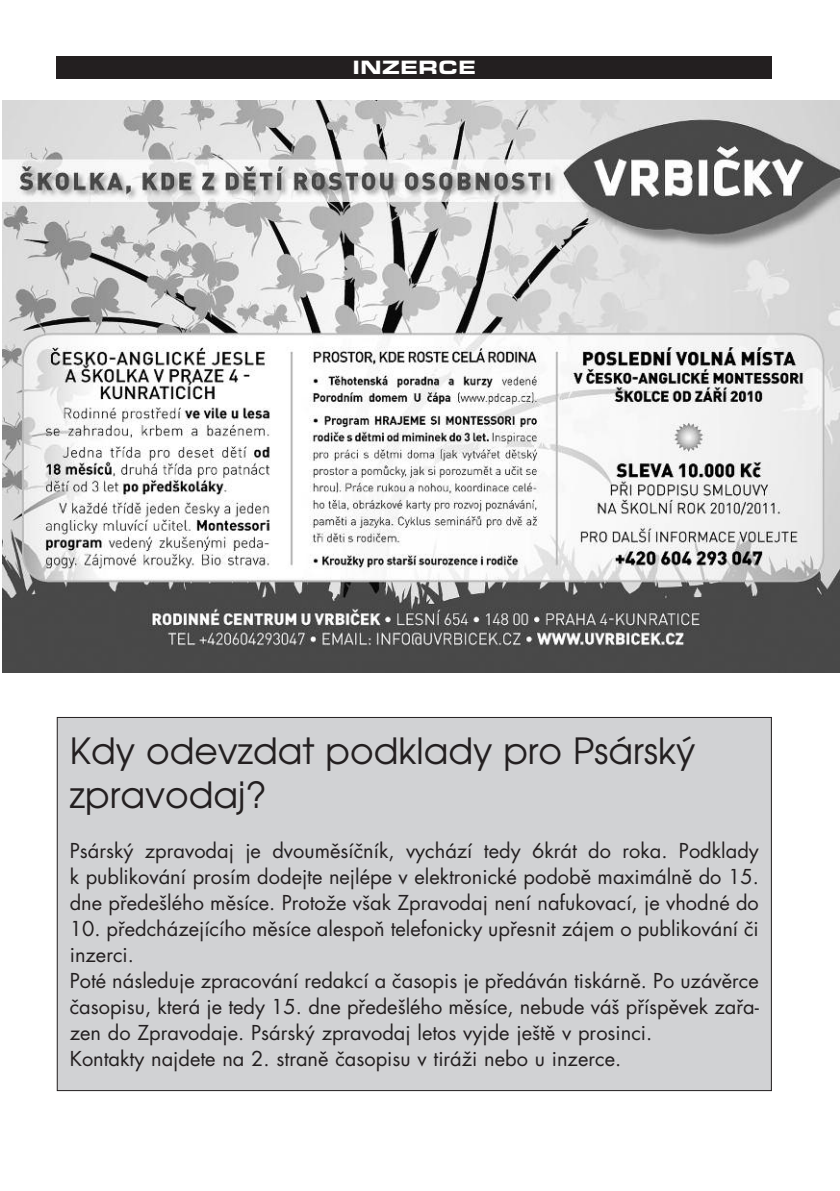
<style>
.page{position:relative;width:840px;height:1191px;background:#fff}
.page>*{position:absolute;margin:0;border:0;box-sizing:border-box;transform-origin:0 0}
.t1{font:36px/44px "Avant Garde CE";color:#231f20}
.t2{font:20px/26px "Futura CE";color:#231f20;text-align:justify}
.t3{font:20px "Eurostile TCE Blac Exte";color:#fff}
</style>
<div class="page">
<div style="left:57px;top:57px;width:714px;height:22px;background:#231f20"></div>
<img style="left:2px;top:101px;width:837px;height:572px">
<div style="left:57px;top:717px;width:714px;height:373px;background:#d1d2d4"></div>
<p class="t3" style="left:352px;top:55px;width:125px">INZERCE</p>
<h1 class="t1" style="left:70px;top:732px;width:626px">Kdy odevzdat podklady pro Psárský zpravodaj?</h1>
<p class="t2" style="left:70px;top:839px;width:690px">Psárský zpravodaj je dvouměsíčník, vychází tedy 6krát do roka. Podklady k publikování prosím dodejte nejlépe v elektronické podobě maximálně do 15. dne předešlého měsíce. Protože však Zpravodaj není nafukovací, je vhodné do</p>
<p class="t2" style="left:70px;top:917px;width:690px;text-align:left">10. předcházejícího měsíce alespoň telefonicky upřesnit zájem o publikování či inzerci.<br>Poté následuje zpracování redakcí a časopis je předáván tiskárně. Po uzávěrce časopisu, která je tedy 15. dne předešlého měsíce, nebude váš příspěvek zařa&shy;zen do Zpravodaje. Psárský zpravodaj letos vyjde ještě v prosinci.<br>Kontakty najdete na 2. straně časopisu v tiráži nebo u inzerce.</p>
</div>
